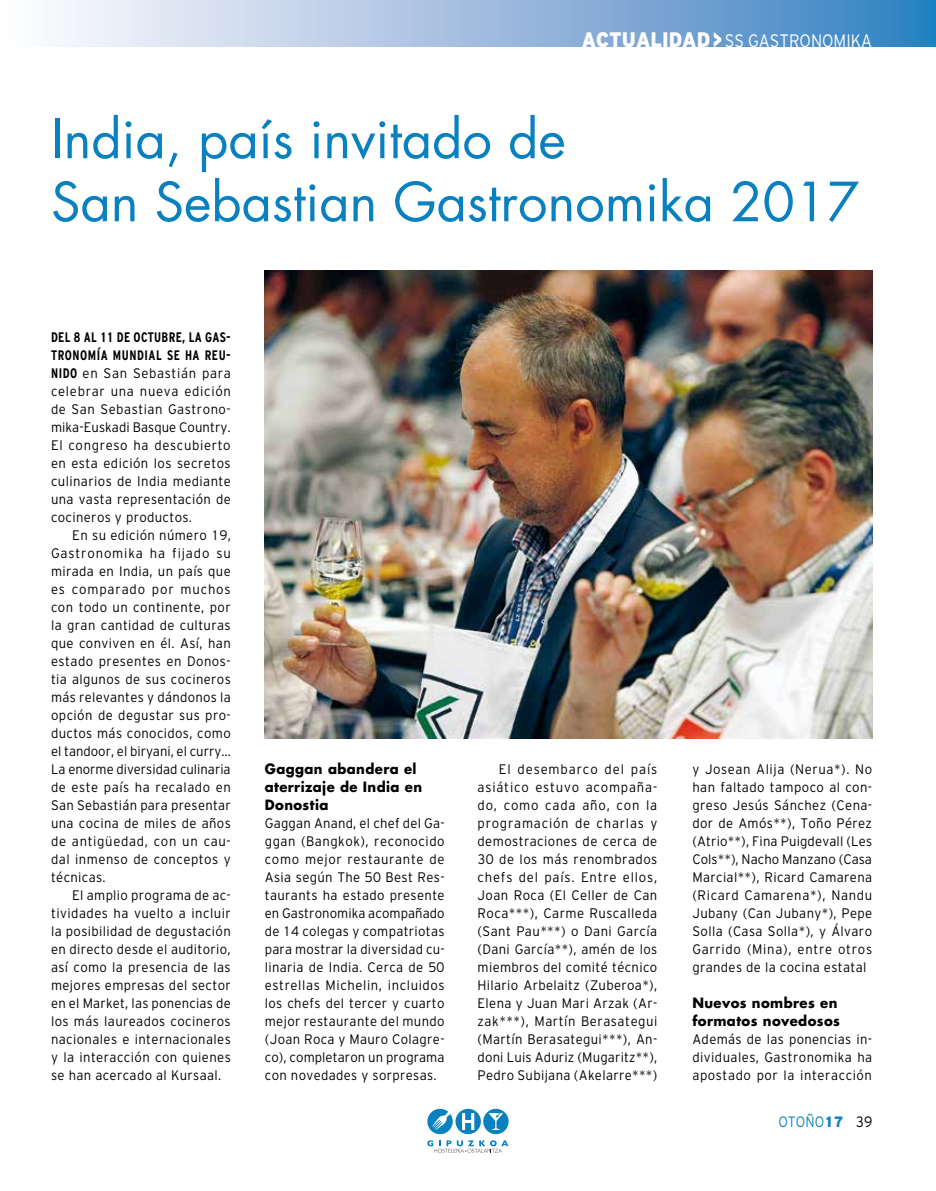
<style>
.page{position:relative;width:936px;height:1191px;background:#fff}
.page>*{position:absolute;margin:0;border:0;box-sizing:border-box;transform-origin:0 0}
.t1{font:52.5px/63px "Futura Std";color:#0980bf}
.t2{font:300 18px "Civica 01";color:#fff;scale:.9 1}
.t3{font:300 15px "Civica 01";color:#1081c0;scale:.9 1}
.t4{font:300 13.8px/18px "Civica 01";letter-spacing:.025em;color:#000;text-align:justify;scale:.95 1}
.t5{font:700 13.8px/18px "Futura Std";letter-spacing:.03em;color:#000;scale:.96 1}
.t6{font:700 condensed 13.8px/18px "Civica 09";letter-spacing:.04em;color:#000;scale:.95 1}
.s1{font-family:"Civica 10";font-weight:900;font-size:21px}
.s2{font-family:"Civica 09";font-weight:700;font-stretch:condensed}
.s3{font-family:"Civica 10";font-weight:900}
.s4{color:#000}
</style>
<div class="page">
<svg style="left:60px;top:0;width:875px;height:47px;background:#99badd"></svg>
<svg style="left:427px;top:1108px;width:81px;height:44px"></svg>
<img style="left:265px;top:270px;width:607px;height:468px">
<h2 class="t2" style="left:581px;top:31px;width:324px"><span class="s1">ACTUALIDAD&gt;</span>SS GASTRONOMIKA</h2>
<h1 class="t1" style="left:51px;top:108px;width:809px">India, país invitado de<br>San Sebastian Gastronomika 2017</h1>
<p class="t6" style="left:51px;top:328px;width:191px">DEL 8 AL 11 DE OCTUBRE, LA GAS-<br>TRONOMÍA MUNDIAL SE HA REU-</p>
<p class="t4" style="left:51px;top:364px;width:191px"><span class="s2">NIDO</span> en San Sebastián para celebrar una nueva edición de San Sebastian Gastrono&shy;mika-Euskadi Basque Country.<br>El congreso ha descubierto en esta edición los secretos culinarios de India mediante una vasta representación de cocineros y productos.</p>
<p class="t4" style="left:51px;top:526px;width:191px;text-indent:21px">En su edición número 19, Gastronomika ha fijado su mirada en India, un país que es comparado por muchos con todo un continente, por la gran cantidad de culturas que conviven en él. Así, han estado presentes en Donos&shy;tia algunos de sus cocineros más relevantes y dándonos la opción de degustar sus pro&shy;ductos más conocidos, como el tandoor, el biryani, el curry… La enorme diversidad culinaria de este país ha recalado en San Sebastián para presentar una cocina de miles de años de antigüedad, con un cau&shy;dal inmenso de conceptos y técnicas.</p>
<p class="t4" style="left:51px;top:886px;width:191px;text-indent:21px">El amplio programa de ac&shy;tividades ha vuelto a incluir la posibilidad de degustación en directo desde el auditorio, así como la presencia de las mejores empresas del sector en el Market, las ponencias de los más laureados cocineros nacionales e internacionales y la interacción con quienes se han acercado al Kursaal.</p>
<p class="t5" style="left:265px;top:760px;width:165px">Gaggan abandera el aterrizaje de India en<br>Donostia</p>
<p class="t4" style="left:265px;top:814px;width:191px">Gaggan Anand, el chef del Ga&shy;ggan (Bangkok), reconocido como mejor restaurante de Asia según The 50 Best Res&shy;taurants ha estado presente en Gastronomika acompañado de 14 colegas y compatriotas para mostrar la diversidad cu&shy;linaria de India. Cerca de 50 estrellas Michelin, incluidos los chefs del tercer y cuarto mejor restaurante del mundo (Joan Roca y Mauro Colagre&shy;co), completaron un programa con novedades y sorpresas.</p>
<p class="t4" style="left:477px;top:760px;width:191px;text-indent:21px">El desembarco del país asiático estuvo acompaña&shy;do, como cada año, con la programación de charlas y demostraciones de cerca de 30 de los más renombrados chefs del país. Entre ellos, Joan Roca (El Celler de Can Roca***), Carme Ruscalleda (Sant Pau***) o Dani García (Dani García**), amén de los miembros del comité técnico Hilario Arbelaitz (Zuberoa*), Elena y Juan Mari Arzak (Ar&shy;zak***), Martín Berasategui (Martín Berasategui***), An&shy;doni Luis Aduriz (Mugaritz**), Pedro Subijana (Akelarre***)</p>
<p class="t4" style="left:692px;top:760px;width:191px">y Josean Alija (Nerua*). No han faltado tampoco al con&shy;greso Jesús Sánchez (Cena&shy;dor de Amós**), Toño Pérez (Atrio**), Fina Puigdevall (Les Cols**), Nacho Manzano (Casa Marcial**), Ricard Camarena (Ricard Camarena*), Nandu Jubany (Can Jubany*), Pepe Solla (Casa Solla*), y Álvaro Garrido (Mina), entre otros grandes de la cocina estatal</p>
<p class="t5" style="left:692px;top:994px;width:155px">Nuevos nombres en formatos novedosos</p>
<p class="t4" style="left:692px;top:1030px;width:191px">Además de las ponencias in&shy;dividuales, Gastronomika ha apostado por la interacción</p>
<p class="t3" style="left:778px;top:1113px;width:106px">OTOÑO<span class="s3">17</span> <span class="s4">39</span></p>
</div>
